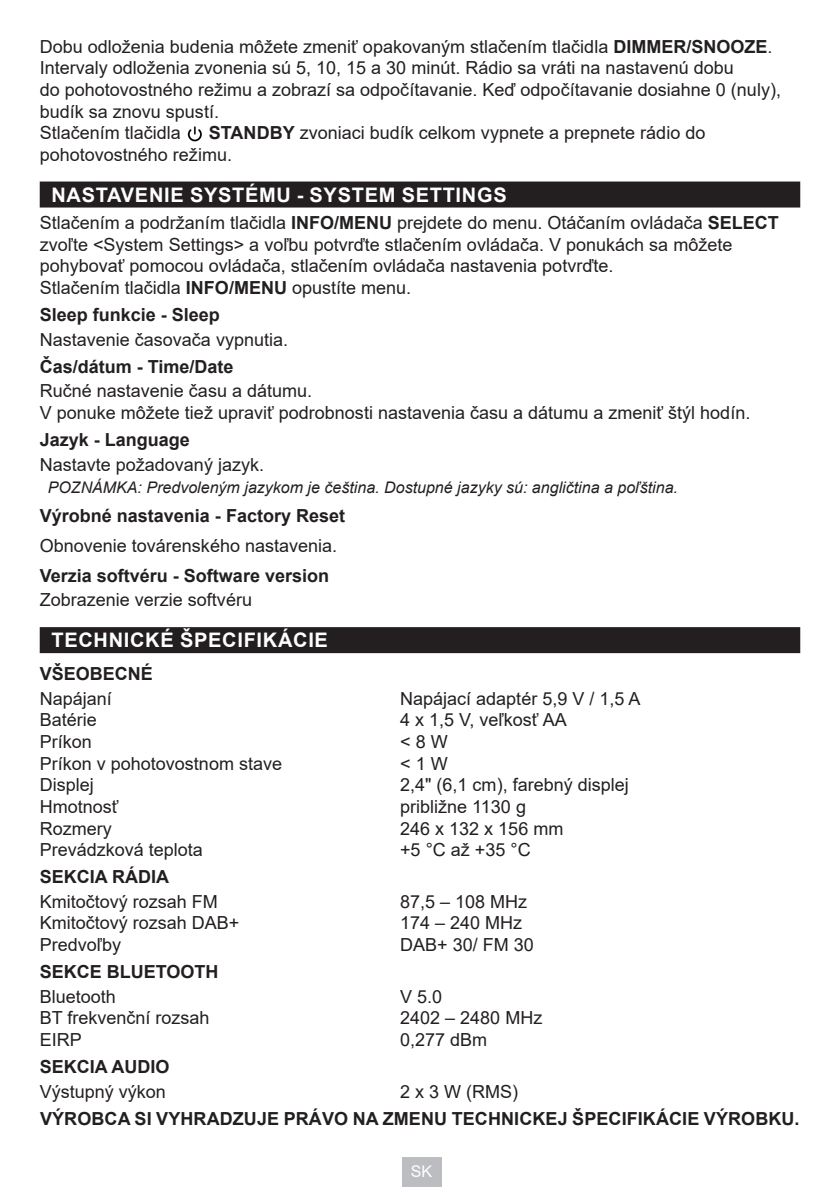
<style>
.page{position:relative;width:840px;height:1191px;background:#fff}
.page>*{position:absolute;margin:0;border:0;box-sizing:border-box;transform-origin:0 0}
.t1{font:700 20px "Arial";letter-spacing:.035em;color:#fff}
.t2{font:18px/21.6px "Arial";color:#231f20}
.t3{font:700 18px "Arial";color:#231f20}
.t4{font:italic 16px "Arial";color:#231f20}
.t5{font:16px "Arial";color:#fff}
.s1{font-weight:700}
</style>
<div class="page">
<div style="left:401px;top:1157px;width:40px;height:29px;background:#bcbdc0"></div>
<div style="left:40px;top:181px;width:759px;height:26px;background:#231f20"></div>
<div style="left:40px;top:627px;width:759px;height:26px;background:#231f20"></div>
<img style="left:187px;top:126px;width:15px;height:15px">
<p class="t2" style="left:40px;top:36px;width:742px">Dobu odloženia budenia môžete zmeniť opakovaným stlačením tlačidla <span class="s1">DIMMER/SNOOZE</span>.<br>Intervaly odloženia zvonenia sú 5, 10, 15 a 30 minút. Rádio sa vráti na nastavenú dobu<br>do pohotovostného režimu a zobrazí sa odpočítavanie. Keď odpočítavanie dosiahne 0 (nuly), budík sa znovu spustí.<br>Stlačením tlačidla</p>
<p class="t2" style="left:40px;top:122px;width:666px;text-indent:169px"><span class="s1">STANDBY</span> zvoniaci budík celkom vypnete a prepnete rádio do pohotovostného režimu.</p>
<p class="t1" style="left:51px;top:181px;width:456px">NASTAVENIE SYSTÉMU - SYSTEM SETTINGS</p>
<p class="t2" style="left:40px;top:212px;width:740px">Stlačením a podržaním tlačidla <span class="s1">INFO/MENU</span> prejdete do menu. Otáčaním ovládača <span class="s1">SELECT </span>zvoľte &lt;System Settings&gt; a voľbu potvrďte stlačením ovládača. V ponukách sa môžete pohybovať pomocou ovládača, stlačením ovládača nastavenia potvrďte.<br>Stlačením tlačidla <span class="s1">INFO/MENU</span> opustíte menu.</p>
<p class="t3" style="left:40px;top:302px;width:182px">Sleep funkcie - Sleep</p>
<p class="t2" style="left:40px;top:328px;width:250px">Nastavenie časovača vypnutia.</p>
<p class="t3" style="left:40px;top:354px;width:195px">Čas/dátum - Time/Date</p>
<p class="t2" style="left:40px;top:380px;width:711px">Ručné nastavenie času a dátumu.<br>V ponuke môžete tiež upraviť podrobnosti nastavenia času a dátumu a zmeniť štýl hodín.</p>
<p class="t3" style="left:40px;top:427px;width:152px">Jazyk - Language</p>
<p class="t2" style="left:40px;top:453px;width:226px">Nastavte požadovaný jazyk.</p>
<p class="t4" style="left:48px;top:477px;width:631px">POZNÁMKA: Predvoleným jazykom je čeština. Dostupné jazyky sú: angličtina a poľština.</p>
<p class="t3" style="left:40px;top:503px;width:307px">Výrobné nastavenia - Factory Reset</p>
<p class="t2" style="left:40px;top:534px;width:299px">Obnovenie továrenského nastavenia.</p>
<p class="t3" style="left:40px;top:563px;width:291px">Verzia softvéru - Software version</p>
<p class="t2" style="left:40px;top:589px;width:214px">Zobrazenie verzie softvéru</p>
<p class="t1" style="left:51px;top:626px;width:278px">TECHNICKÉ ŠPECIFIKÁCIE</p>
<p class="t3" style="left:40px;top:661px;width:115px">VŠEOBECNÉ</p>
<p class="t2" style="left:40px;top:687px;width:74px">Napájaní</p>
<p class="t2" style="left:400px;top:687px;width:242px">Napájací adaptér 5,9 V / 1,5 A</p>
<p class="t2" style="left:40px;top:709px;width:59px">Batérie</p>
<p class="t2" style="left:400px;top:709px;width:168px">4 x 1,5 V, veľkosť AA</p>
<p class="t2" style="left:40px;top:731px;width:54px">Príkon</p>
<p class="t2" style="left:400px;top:731px;width:49px">&lt; 8 W</p>
<p class="t2" style="left:40px;top:752px;width:244px">Príkon v pohotovostnom stave</p>
<p class="t2" style="left:400px;top:752px;width:49px">&lt; 1 W</p>
<p class="t2" style="left:40px;top:774px;width:56px">Displej</p>
<p class="t2" style="left:400px;top:774px;width:230px">2,4" (6,1 cm), farebný displej</p>
<p class="t2" style="left:40px;top:795px;width:80px">Hmotnosť</p>
<p class="t2" style="left:400px;top:795px;width:127px">približne 1130 g</p>
<p class="t2" style="left:40px;top:817px;width:73px">Rozmery</p>
<p class="t2" style="left:400px;top:817px;width:165px">246 x 132 x 156 mm</p>
<p class="t2" style="left:40px;top:839px;width:165px">Prevádzková teplota</p>
<p class="t2" style="left:400px;top:839px;width:132px">+5 °C až +35 °C</p>
<p class="t3" style="left:40px;top:864px;width:131px">SEKCIA RÁDIA</p>
<p class="t2" style="left:40px;top:890px;width:180px">Kmitočtový rozsah FM</p>
<p class="t2" style="left:400px;top:890px;width:129px">87,5 – 108 MHz</p>
<p class="t2" style="left:40px;top:912px;width:201px">Kmitočtový rozsah DAB+</p>
<p class="t2" style="left:400px;top:912px;width:124px">174 – 240 MHz</p>
<p class="t2" style="left:40px;top:933px;width:83px">Predvoľby</p>
<p class="t2" style="left:400px;top:933px;width:135px">DAB+ 30/ FM 30</p>
<p class="t3" style="left:40px;top:959px;width:180px">SEKCE BLUETOOTH</p>
<p class="t2" style="left:40px;top:985px;width:78px">Bluetooth</p>
<p class="t2" style="left:400px;top:985px;width:44px">V 5.0</p>
<p class="t2" style="left:40px;top:1007px;width:171px">BT frekvenční rozsah</p>
<p class="t2" style="left:400px;top:1007px;width:144px">2402 – 2480 MHz</p>
<p class="t2" style="left:40px;top:1028px;width:44px">EIRP</p>
<p class="t2" style="left:400px;top:1028px;width:89px">0,277 dBm</p>
<p class="t3" style="left:40px;top:1054px;width:131px">SEKCIA AUDIO</p>
<p class="t2" style="left:40px;top:1080px;width:128px">Výstupný výkon</p>
<p class="t2" style="left:400px;top:1080px;width:120px">2 x 3 W (RMS)</p>
<p class="t3" style="left:40px;top:1106px;width:760px">VÝROBCA SI VYHRADZUJE PRÁVO NA ZMENU TECHNICKEJ ŠPECIFIKÁCIE VÝROBKU.</p>
<p class="t5" style="left:410px;top:1160px;width:23px">SK</p>
</div>
